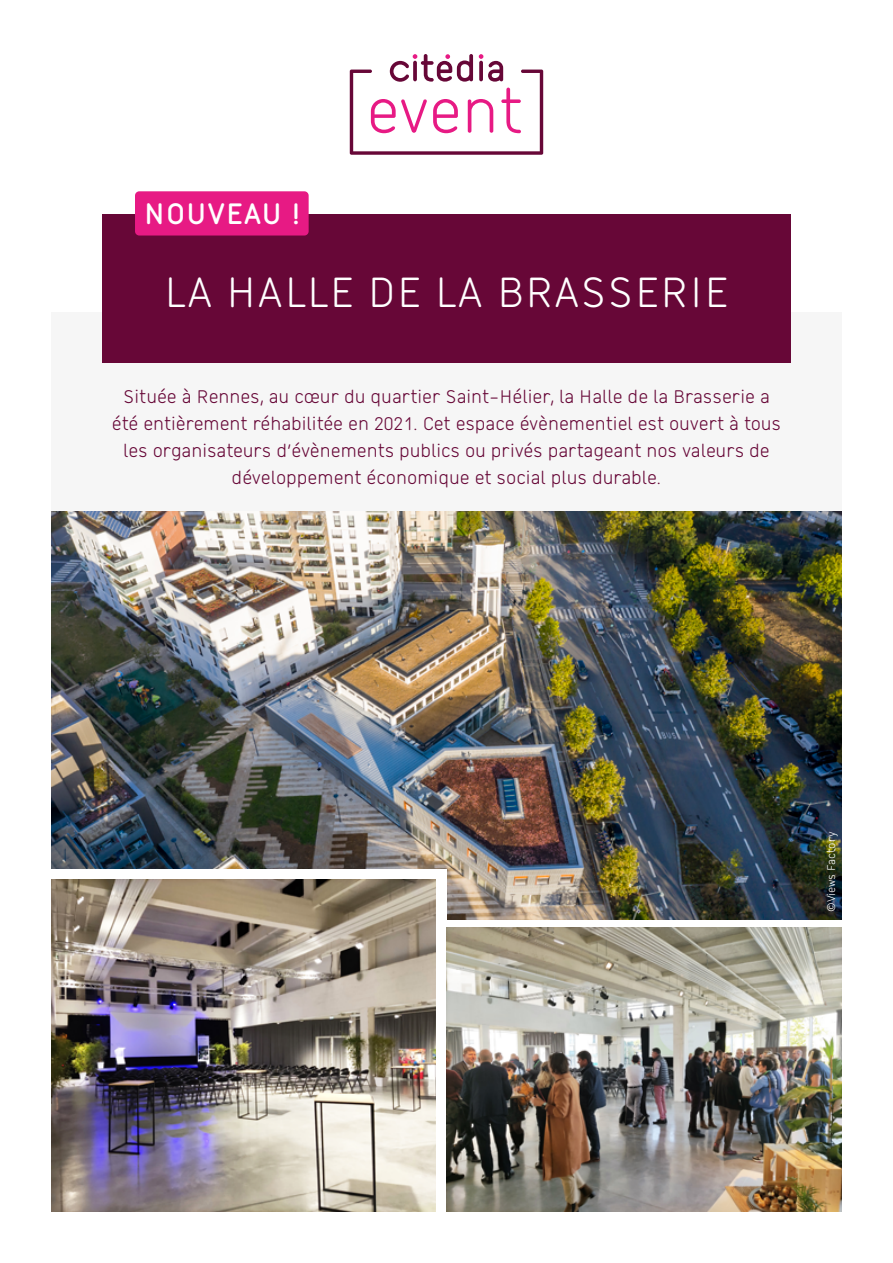
<style>
.page{position:relative;width:893px;height:1263px;background:#fff}
.page>*{position:absolute;margin:0;border:0;box-sizing:border-box;transform-origin:0 0}
.t1{font:45px "Citedia";letter-spacing:.02em;color:#fff}
.t2{font:700 31.5px "Citedia";letter-spacing:.02em;color:#fff}
.t3{font:19.5px/27px "Citedia";color:#670737;text-align:center}
.t4{font:12px "Citedia";letter-spacing:-.005em;color:#fff}
</style>
<div class="page">
<div style="left:51px;top:312px;width:791px;height:200px;background:#f6f6f6"></div>
<div style="left:102px;top:214px;width:689px;height:149px;background:#670737"></div>
<svg style="left:350px;top:54px;width:193px;height:101px"></svg>
<img style="left:51px;top:512px;width:791px;height:408px">
<div style="left:30px;top:870px;width:416px;height:342px;background:#fff"></div>
<img style="left:447px;top:928px;width:395px;height:284px">
<div style="left:135px;top:191px;width:174px;height:44px;background:#e71a84;border-radius:4px"></div>
<img style="left:51px;top:879px;width:385px;height:333px">
<h2 class="t2" style="left:144px;top:195px;width:158px">NOUVEAU !</h2>
<h1 class="t1" style="left:164px;top:266px;width:566px">LA HALLE DE LA BRASSERIE</h1>
<p class="t3" style="left:112px;top:383px;width:671px">Située à Rennes, au cœur du quartier Saint-Hélier, la Halle de la Brasserie a été entièrement réhabilitée en 2021. Cet espace évènementiel est ouvert à tous les organisateurs d’évènements publics ou privés partageant nos valeurs de développement économique et social plus durable.</p>
<p class="t4" style="left:824px;top:912px;width:82px;rotate:-90deg">©Views Factory</p>
</div>
